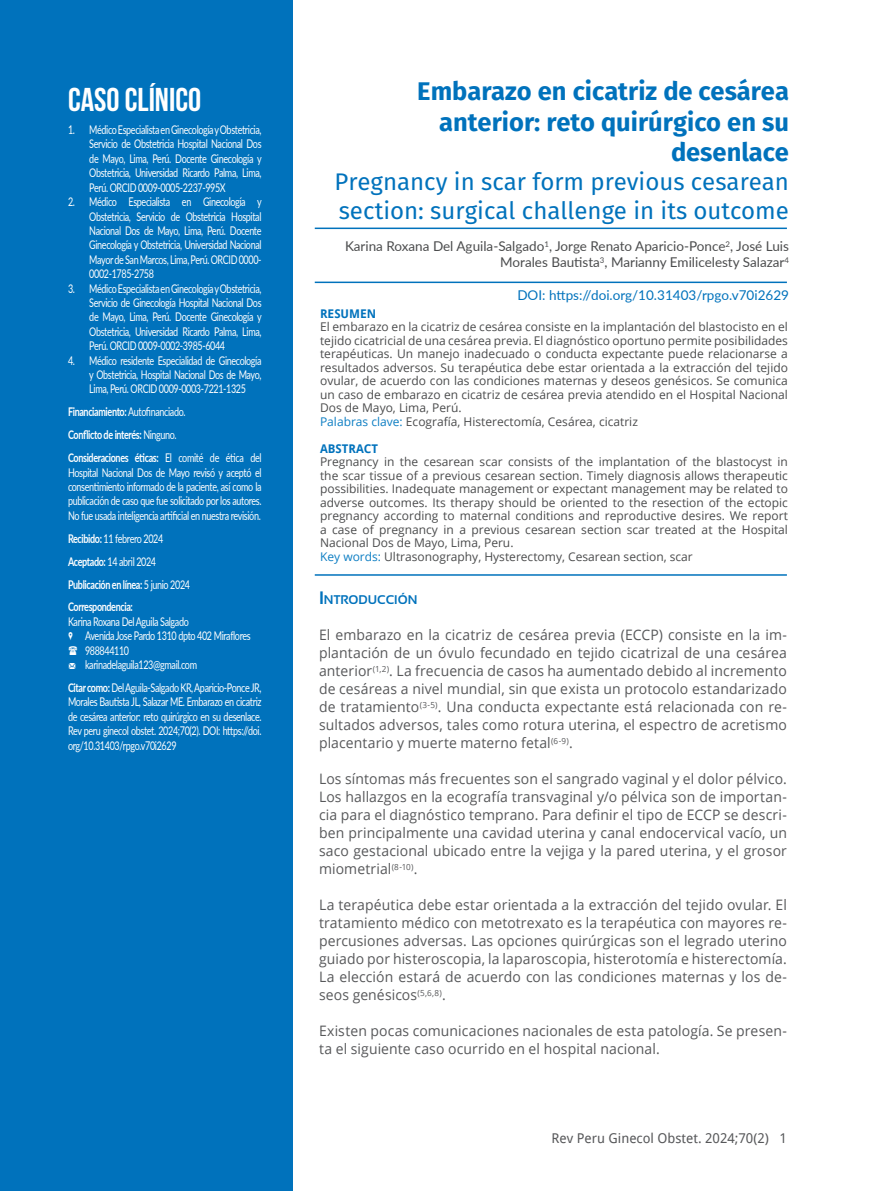
<style>
.page{position:relative;width:872px;height:1191px;background:#fff}
.page>*{position:absolute;margin:0;border:0;box-sizing:border-box;transform-origin:0 0}
.t1{font:700 33px "Bebas Neue";color:#fff}
.t2{font:700 25.5px/30.6px "Fira Sans";color:#0072bc;text-align:right}
.t3{font:24px/28.8px "Fira Sans";color:#0072bc}
.t4{font:14.4px/18px "Open Sans";letter-spacing:.01em;color:#57585a;text-align:justify}
.t5{font:13.5px/16.2px "Lato";color:#4b4c4d;text-align:right}
.t6{font:13.5px "Lato";color:#0072bc}
.t7{font:13.5px "Droid Sans";color:#57585a}
.t8{font:700 12.6px "Sansation";color:#0072bc}
.t9{font:12px/14.4px "Lato";letter-spacing:-.04em;color:#fff;text-align:justify;scale:.75 1}
.t10{font:12px/13.5px "Open Sans";color:#4b4c4d}
.t11{font:700 12px/23px "Lato";letter-spacing:-.04em;color:#fff;scale:.75 1}
.t12{font:700 12px "Droid Sans";color:#0072bc}
.s1{font-weight:400}
.s2{font-family:"Modern Pictograms"}
.s3{font-weight:700}
.s4{color:#0d7ec3}
.s5{font-size:18px}
</style>
<div class="page">
<div style="left:0;top:0;width:293px;height:1191px;background:#0072bc"></div>
<hr style="left:315px;top:227px;width:472px;height:2px;background:#0072bc">
<hr style="left:315px;top:281px;width:472px;height:2px;background:#0072bc">
<hr style="left:315px;top:574px;width:472px;height:2px;background:#0072bc">
<h1 class="t1" style="left:68px;top:82px;width:135px">CASO CLÍNICO</h1>
<p class="t9" style="left:89px;top:122px;width:231px;text-indent:-21px">1. Médico Especialista en Ginecología y Obstetricia, Servicio de Obstetricia Hospital Nacional Dos de Mayo, Lima, Perú. Docente Ginecología y Obstetricia, Universidad Ricardo Palma, Lima, Perú. ORCID 0009-0005-2237-995X</p>
<p class="t9" style="left:89px;top:194px;width:231px;text-indent:-21px">2. Médico Especialista en Ginecología y Obstetricia, Servicio de Obstetricia Hospital Nacional Dos de Mayo, Lima, Perú. Docente Ginecología y Obstetricia, Universidad Nacional Mayor de San Marcos, Lima, Perú. ORCID 0000- 0002-1785-2758</p>
<p class="t9" style="left:89px;top:280px;width:231px;text-indent:-21px">3. Médico Especialista en Ginecología y Obstetricia, Servicio de Ginecología Hospital Nacional Dos de Mayo, Lima, Perú. Docente Ginecología y Obstetricia, Universidad Ricardo Palma, Lima, Perú. ORCID 0009-0002-3985-6044</p>
<p class="t9" style="left:89px;top:352px;width:231px;text-indent:-21px">4. Médico residente Especialidad de Ginecología y Obstetricia, Hospital Nacional Dos de Mayo, Lima, Perú. ORCID 0009-0003-7221-1325</p>
<p class="t11" style="left:68px;top:400px;width:259px">Financiamiento: <span class="s1">Autofinanciado.<br></span>Conflicto de interés: <span class="s1">Ninguno.<br></span>Consideraciones éticas: <span class="s1">El comité de ética del</span></p>
<p class="t9" style="left:68px;top:464px;width:259px">Hospital Nacional Dos de Mayo revisó y aceptó el consentimiento informado de la paciente, así como la publicación de caso que fue solicitado por los autores.<br>No fue usada inteligencia artificial en nuestra revisión.</p>
<p class="t11" style="left:68px;top:526px;width:164px">Recibido: <span class="s1">11 febrero 2024<br></span>Aceptado: <span class="s1">14 abril 2024<br></span>Publicación en línea: <span class="s1">5 junio 2024<br></span>Correspondencia:</p>
<p class="t9" style="left:68px;top:614px;width:162px">Karina Roxana Del Aguila Salgado</p>
<p class="t9" style="left:68px;top:628px;width:245px"><span class="s2">,</span> Avenida Jose Pardo 1310 dpto 402 Miraflores</p>
<p class="t9" style="left:85px;top:642px;width:60px">988844110</p>
<p class="t9" style="left:68px;top:657px;width:173px"><span class="s2">m</span> karinadelaguila123@gmail.com</p>
<p class="t9" style="left:68px;top:680px;width:259px"><span class="s3">Citar como:</span> Del Aguila-Salgado KR, Aparicio-Ponce JR, Morales Bautista JL, Salazar ME. Embarazo en cicatriz de cesárea anterior: reto quirúrgico en su desenlace.<br>Rev peru ginecol obstet. 2024;70(2). DOI: https://doi. org/10.31403/rpgo.v70i2629</p>
<h2 class="t2" style="left:417px;top:76px;width:373px">Embarazo en cicatriz de cesárea anterior: reto quirúrgico en su desenlace</h2>
<h3 class="t3" style="left:334px;top:167px;width:456px">Pregnancy in scar form previous cesarean section: surgical challenge in its outcome</h3>
<p class="t5" style="left:345px;top:238px;width:445px">Karina Roxana Del Aguila-Salgado<sup>1</sup>, Jorge Renato Aparicio-Ponce<sup>2</sup>, José Luis<br>Morales Bautista<sup>3</sup>, Marianny Emilicelesty Salazar<sup>4</sup></p>
<p class="t6" style="left:517px;top:285px;width:273px">DOI: https://doi.org/10.31403/rpgo.v70i2629</p>
<p class="t12" style="left:320px;top:305px;width:58px">RESUMEN</p>
<p class="t10" style="left:320px;top:320px;width:469px">El embarazo en la cicatriz de cesárea consiste en la implantación del blastocisto en el tejido cicatricial de una cesárea previa. El diagnóstico oportuno permite posibilidades terapéuticas. Un manejo inadecuado o conducta expectante puede relacionarse a resultados adversos. Su terapéutica debe estar orientada a la extracción del tejido ovular, de acuerdo con las condiciones maternas y deseos genésicos. Se comunica un caso de embarazo en cicatriz de cesárea previa atendido en el Hospital Nacional Dos de Mayo, Lima, Perú.<br><span class="s4">Palabras clave:</span> Ecografía, Histerectomía, Cesárea, cicatriz</p>
<p class="t12" style="left:320px;top:440px;width:59px">ABSTRACT</p>
<p class="t10" style="left:320px;top:455px;width:469px">Pregnancy in the cesarean scar consists of the implantation of the blastocyst in the scar tissue of a previous cesarean section. Timely diagnosis allows therapeutic possibilities. Inadequate management or expectant management may be related to adverse outcomes. Its therapy should be oriented to the resection of the ectopic pregnancy according to maternal conditions and reproductive desires. We report a case of pregnancy in a previous cesarean section scar treated at the Hospital Nacional Dos de Mayo, Lima, Peru.<br><span class="s4">Key words:</span> Ultrasonography, Hysterectomy, Cesarean section, scar</p>
<p class="t8" style="left:319px;top:593px;width:100px"><span class="s5">I</span>NTRODUCCIÓN</p>
<p class="t4" style="left:319px;top:625px;width:469px">El embarazo en la cicatriz de cesárea previa (ECCP) consiste en la im&shy;plantación de un óvulo fecundado en tejido cicatrizal de una cesárea anterior<sup>(1,2)</sup>. La frecuencia de casos ha aumentado debido al incremento de cesáreas a nivel mundial, sin que exista un protocolo estandarizado de tratamiento<sup>(3-5)</sup>. Una conducta expectante está relacionada con re&shy;sultados adversos, tales como rotura uterina, el espectro de acretismo placentario y muerte materno fetal<sup>(6-9)</sup>.</p>
<p class="t4" style="left:319px;top:769px;width:469px">Los síntomas más frecuentes son el sangrado vaginal y el dolor pélvico.<br>Los hallazgos en la ecografía transvaginal y/o pélvica son de importan&shy;cia para el diagnóstico temprano. Para definir el tipo de ECCP se descri&shy;ben principalmente una cavidad uterina y canal endocervical vacío, un saco gestacional ubicado entre la vejiga y la pared uterina, y el grosor miometrial<sup>(8-10)</sup>.</p>
<p class="t4" style="left:319px;top:895px;width:469px">La terapéutica debe estar orientada a la extracción del tejido ovular. El tratamiento médico con metotrexato es la terapéutica con mayores re&shy;percusiones adversas. Las opciones quirúrgicas son el legrado uterino guiado por histeroscopia, la laparoscopia, histerotomía e histerectomía.<br>La elección estará de acuerdo con las condiciones maternas y los de&shy;seos genésicos<sup>(5,6,8)</sup>.</p>
<p class="t4" style="left:319px;top:1021px;width:469px">Existen pocas comunicaciones nacionales de esta patología. Se presen&shy;ta el siguiente caso ocurrido en el hospital nacional.</p>
<p class="t7" style="left:551px;top:1128px;width:237px">Rev Peru Ginecol Obstet. 2024;70(2) 1</p>
</div>
